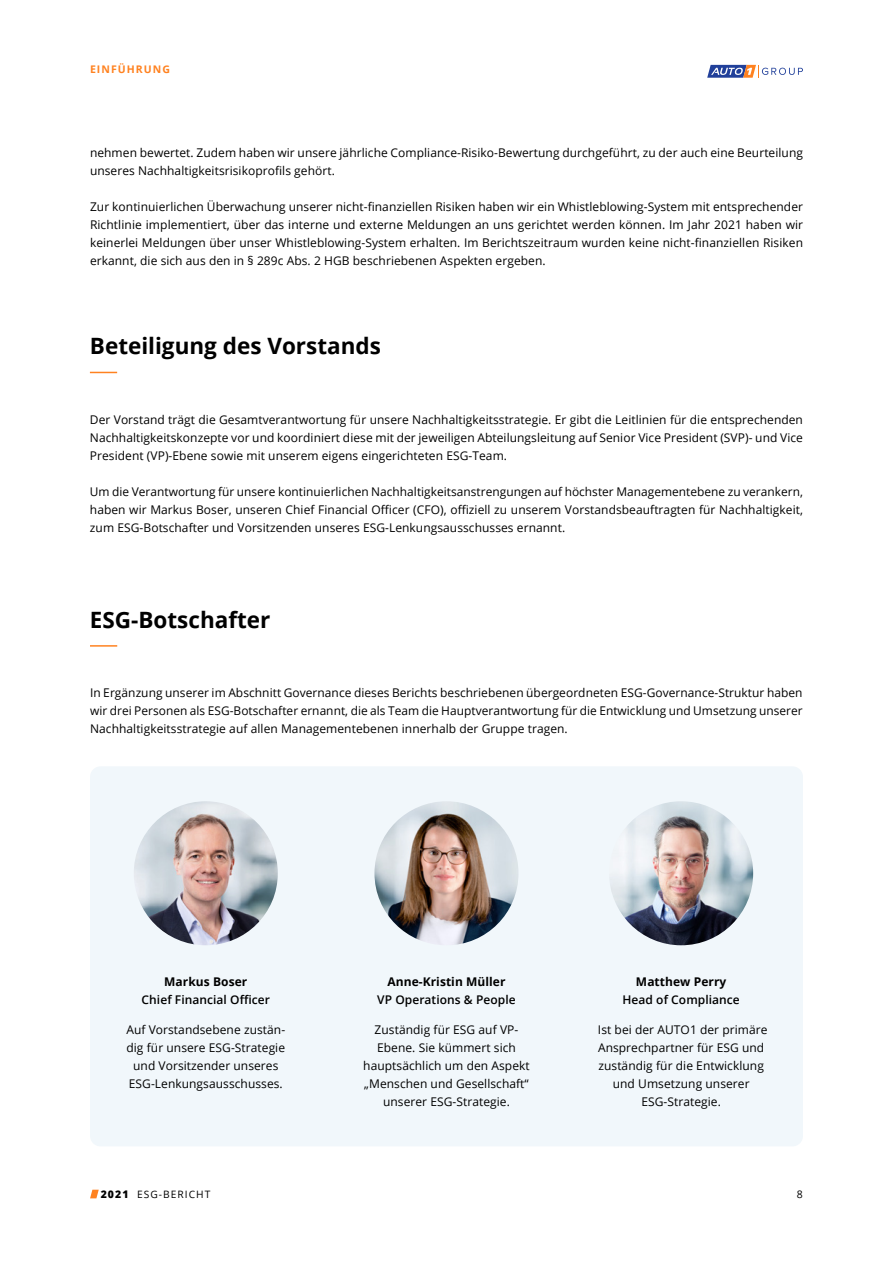
<style>
.page{position:relative;width:893px;height:1263px;background:#fff}
.page>*{position:absolute;margin:0;border:0;box-sizing:border-box;transform-origin:0 0}
.t1{font:700 22.5px "Open Sans";color:#000}
.t2{font:12px/18px "Open Sans";letter-spacing:.005em;color:#000;text-align:justify}
.t3{font:600 12px "Open Sans";letter-spacing:.005em;color:#000}
.t4{font:700 12px "Open Sans";letter-spacing:.005em;color:#000}
.t5{font:700 10.5px "Open Sans";letter-spacing:.1em;color:#ff8220}
.t6{font:10.5px "Open Sans";color:#000}
.t7{font:10.2px "Open Sans";letter-spacing:.1em;color:#000}
.s1{font-weight:800;font-size:10.5px}
</style>
<div class="page">
<svg style="left:90px;top:1190px;width:9px;height:8px"></svg>
<div style="left:90px;top:766px;width:713px;height:380px;background:#f1f7fb;border-radius:10px"></div>
<svg style="left:707px;top:65px;width:96px;height:13px"></svg>
<hr style="left:90px;top:645px;width:27px;height:2px;background:#ff8220">
<img style="left:134px;top:801px;width:144px;height:144px;border-radius:72px">
<img style="left:374px;top:801px;width:144px;height:144px;border-radius:72px">
<svg style="left:90px;top:372px;width:27px;height:1px"></svg>
<img style="left:609px;top:801px;width:144px;height:144px;border-radius:72px">
<p class="t5" style="left:90px;top:61px;width:82px">EINFÜHRUNG</p>
<p class="t2" style="left:90px;top:143px;width:714px">nehmen bewertet. Zudem haben wir unsere jährliche Compliance-Risiko-Bewertung durchgeführt, zu der auch eine Beurteilung unseres Nachhaltigkeitsrisikoprofils gehört.</p>
<p class="t2" style="left:90px;top:197px;width:715px">Zur kontinuierlichen Überwachung unserer nicht-finanziellen Risiken haben wir ein Whistleblowing-System mit entsprechender Richtlinie implementiert, über das interne und externe Meldungen an uns gerichtet werden können. Im Jahr 2021 haben wir keinerlei Meldungen über unser Whistleblowing-System erhalten. Im Berichtszeitraum wurden keine nicht-finanziellen Risiken erkannt, die sich aus den in § 289c Abs. 2 HGB beschriebenen Aspekten ergeben.</p>
<h1 class="t1" style="left:90px;top:330px;width:292px">Beteiligung des Vorstands</h1>
<p class="t2" style="left:90px;top:410px;width:715px">Der Vorstand trägt die Gesamtverantwortung für unsere Nachhaltigkeitsstrategie. Er gibt die Leitlinien für die entsprechenden Nachhaltigkeitskonzepte vor und koordiniert diese mit der jeweiligen Abteilungsleitung auf Senior Vice President (SVP)- und Vice President (VP)-Ebene sowie mit unserem eigens eingerichteten ESG-Team.</p>
<p class="t2" style="left:90px;top:482px;width:715px">Um die Verantwortung für unsere kontinuierlichen Nachhaltigkeitsanstrengungen auf höchster Managementebene zu verankern, haben wir Markus Boser, unseren Chief Financial Officer (CFO), offiziell zu unserem Vorstandsbeauftragten für Nachhaltigkeit, zum ESG-Botschafter und Vorsitzenden unseres ESG-Lenkungsausschusses ernannt.</p>
<h1 class="t1" style="left:90px;top:604px;width:182px">ESG-Botschafter</h1>
<p class="t2" style="left:90px;top:683px;width:714px">In Ergänzung unserer im Abschnitt Governance dieses Berichts beschriebenen übergeordneten ESG-Governance-Struktur haben wir drei Personen als ESG-Botschafter ernannt, die als Team die Hauptverantwortung für die Entwicklung und Umsetzung unserer Nachhaltigkeitsstrategie auf allen Managementebenen innerhalb der Gruppe tragen.</p>
<p class="t4" style="left:164px;top:973px;width:85px">Markus Boser</p>
<p class="t3" style="left:142px;top:991px;width:130px">Chief Financial Officer</p>
<p class="t2" style="left:126px;top:1020px;width:160px;text-align:center">Auf Vorstandsebene zustän&shy;dig für unsere ESG-Strategie und Vorsitzender unseres<br>ESG-Lenkungsausschusses.</p>
<p class="t4" style="left:387px;top:973px;width:120px">Anne-Kristin Müller</p>
<p class="t3" style="left:377px;top:991px;width:140px">VP Operations &amp; People</p>
<p class="t2" style="left:363px;top:1020px;width:168px;text-align:center">Zuständig für ESG auf VP-<br>Ebene. Sie kümmert sich hauptsächlich um den Aspekt „Menschen und Gesellschaft“ unserer ESG-Strategie.</p>
<p class="t4" style="left:636px;top:973px;width:92px">Matthew Perry</p>
<p class="t3" style="left:622px;top:991px;width:119px">Head of Compliance</p>
<p class="t2" style="left:598px;top:1020px;width:171px;text-align:center">Ist bei der AUTO1 der primäre<br>Ansprechpartner für ESG und zuständig für die Entwicklung und Umsetzung unserer<br>ESG-Strategie.</p>
<p class="t7" style="left:101px;top:1187px;width:111px"><span class="s1">2021</span> ESG-BERICHT</p>
<p class="t6" style="left:797px;top:1187px;width:8px">8</p>
</div>
